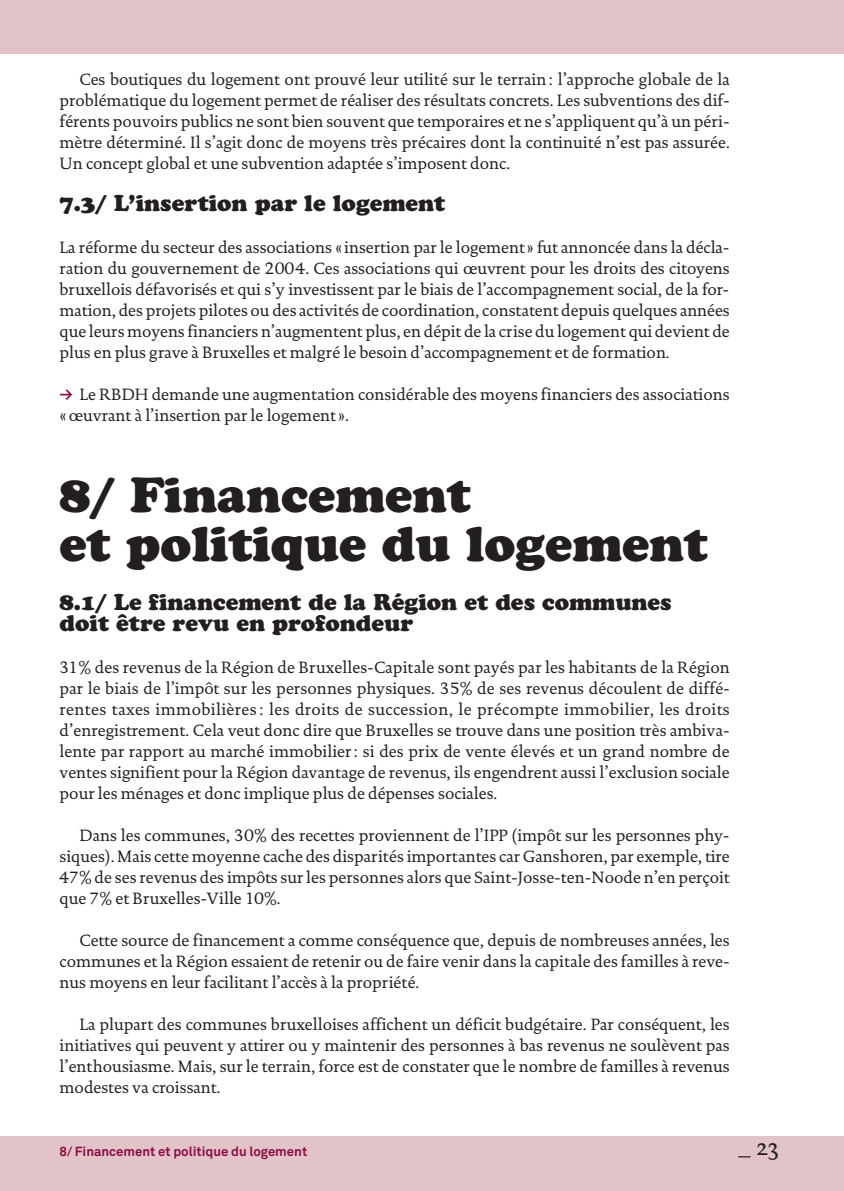
<style>
.page{position:relative;width:844px;height:1191px;background:#fff}
.page>*{position:absolute;margin:0;border:0;box-sizing:border-box;transform-origin:0 0}
.t1{font:900 49px/49px "Cooper";color:#231f20}
.t2{font:24.5px "DTL Documenta SP Regular";color:#231f20}
.t3{font:900 22.75px/21px "Cooper";color:#231f20}
.t4{font:16.62px/21px "DTL Documenta";color:#231f20;text-align:justify}
.t5{font:700 13.12px "Akkurat";color:#8c0b42}
.s1{font-family:"Akkurat";font-weight:700;color:#8c0b42}
</style>
<div class="page">
<div style="left:0;top:0;width:843px;height:1191px;background:#e2c3c7"></div>
<div style="left:0;top:55px;width:843px;height:1081px;background:#fff"></div>
<p class="t4" style="left:60px;top:68px;width:671px;text-indent:20px">Ces boutiques du logement ont prouvé leur utilité sur le terrain : l’approche globale de la problématique du logement permet de réaliser des résultats concrets. Les subventions des dif&shy;férents pouvoirs publics ne sont bien souvent que temporaires et ne s’appliquent qu’à un péri&shy;mètre déterminé. Il s’agit donc de moyens très précaires dont la continuité n’est pas assurée.<br>Un concept global et une subvention adaptée s’imposent donc.</p>
<h3 class="t3" style="left:60px;top:192px;width:387px">7.3/ L’insertion par le logement</h3>
<p class="t4" style="left:60px;top:236px;width:671px">La réforme du secteur des associations « insertion par le logement » fut annoncée dans la décla&shy;ration du gouvernement de 2004. Ces associations qui œuvrent pour les droits des citoyens bruxellois défavorisés et qui s’y investissent par le biais de l’accompagnement social, de la for&shy;mation, des projets pilotes ou des activités de coordination, constatent depuis quelques années que leurs moyens financiers n’augmentent plus, en dépit de la crise du logement qui devient de plus en plus grave à Bruxelles et malgré le besoin d’accompagnement et de formation.</p>
<p class="t4" style="left:60px;top:383px;width:671px"><span class="s1">≥</span> Le RBDH demande une augmentation considérable des moyens financiers des associations « œuvrant à l’insertion par le logement ».</p>
<h1 class="t1" style="left:60px;top:470px;width:649px">8/ Financement<br>et politique du logement</h1>
<h3 class="t3" style="left:60px;top:591px;width:613px">8.1/ Le financement de la Région et des communes doit être revu en profondeur</h3>
<p class="t4" style="left:60px;top:656px;width:671px">31% des revenus de la Région de Bruxelles-Capitale sont payés par les habitants de la Région par le biais de l’impôt sur les personnes physiques. 35% de ses revenus découlent de diffé&shy;rentes taxes immobilières : les droits de succession, le précompte immobilier, les droits d’enregistrement. Cela veut donc dire que Bruxelles se trouve dans une position très ambiva&shy;lente par rapport au marché immobilier : si des prix de vente élevés et un grand nombre de ventes signifient pour la Région davantage de revenus, ils engendrent aussi l’exclusion sociale pour les ménages et donc implique plus de dépenses sociales.</p>
<p class="t4" style="left:60px;top:824px;width:671px;text-indent:20px">Dans les communes, 30% des recettes proviennent de l’IPP (impôt sur les personnes phy&shy;siques). Mais cette moyenne cache des disparités importantes car Ganshoren, par exemple, tire 47% de ses revenus des impôts sur les personnes alors que Saint-Josse-ten-Noode n’en perçoit que 7% et Bruxelles-Ville 10%.</p>
<p class="t4" style="left:60px;top:929px;width:671px;text-indent:20px">Cette source de financement a comme conséquence que, depuis de nombreuses années, les communes et la Région essaient de retenir ou de faire venir dans la capitale des familles à reve&shy;nus moyens en leur facilitant l’accès à la propriété.</p>
<p class="t4" style="left:60px;top:1013px;width:671px;text-indent:20px">La plupart des communes bruxelloises affichent un déficit budgétaire. Par conséquent, les initiatives qui peuvent y attirer ou y maintenir des personnes à bas revenus ne soulèvent pas l’enthousiasme. Mais, sur le terrain, force est de constater que le nombre de familles à revenus modestes va croissant.</p>
<p class="t5" style="left:60px;top:1146px;width:249px">8/ Financement et politique du logement</p>
<h2 class="t2" style="left:738px;top:1132px;width:43px">_ 23</h2>
</div>
